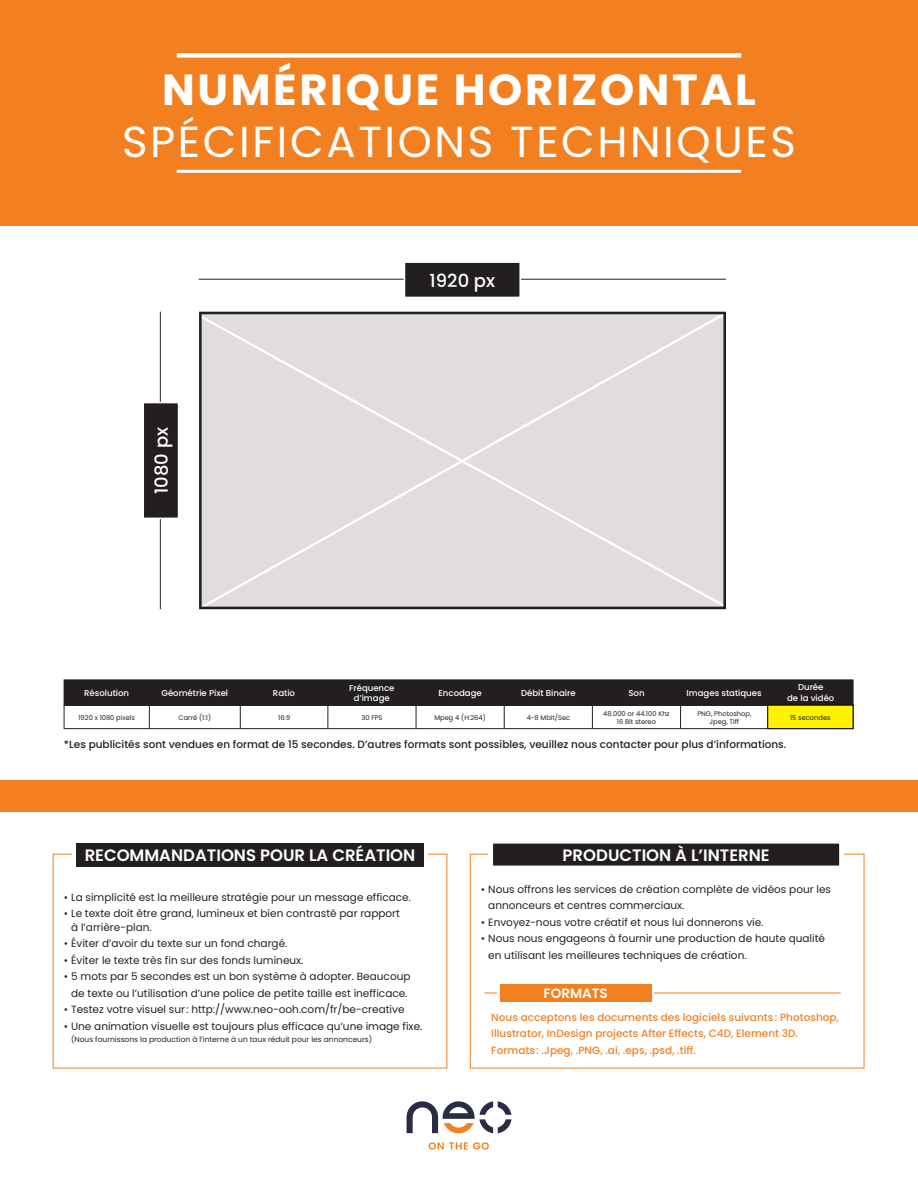
<style>
.page{position:relative;width:918px;height:1188px;background:#fff}
.page>*{position:absolute;margin:0;border:0;box-sizing:border-box;transform-origin:0 0}
.t1{font:43.5px/52.2px "Poppins";letter-spacing:.06em;color:#fff;text-align:center}
.t2{font:500 18px "Poppins";color:#fff}
.t3{font:600 16.5px "Poppins";color:#fff}
.t4{font:600 13.5px "Poppins";color:#fff}
.t5{font:10.5px/16.5px "Poppins";color:#231f20;text-align:center}
.t6{font:500 10.5px "Poppins";color:#f28021}
.t7{font:500 10.5px "Poppins";color:#231f20}
.t8{font:500 8.55px/10.2px "Poppins";color:#fff;text-align:center}
.t9{font:7.5px "Poppins";color:#231f20}
.t10{font:6.75px/8.1px "Poppins";color:#231f20;text-align:center}
.s1{font-weight:700}
</style>
<div class="page">
<div style="left:64px;top:680px;width:789px;height:25px;background:#231f20"></div>
<div style="left:64px;top:705px;width:789px;height:24px;border:1px solid #231f20"></div>
<svg style="left:149px;top:705px;width:1px;height:24px"></svg>
<svg style="left:240px;top:705px;width:1px;height:24px"></svg>
<svg style="left:328px;top:705px;width:1px;height:24px"></svg>
<svg style="left:416px;top:705px;width:1px;height:24px"></svg>
<svg style="left:504px;top:705px;width:1px;height:24px"></svg>
<svg style="left:592px;top:705px;width:1px;height:24px"></svg>
<svg style="left:680px;top:705px;width:1px;height:24px"></svg>
<div style="left:768px;top:705px;width:85px;height:24px;background:#fff101"></div>
<div style="left:768px;top:705px;width:85px;height:24px;border:1px solid #000"></div>
<div style="left:199px;top:312px;width:527px;height:297px;background:#e0dddc"></div>
<hr style="left:199px;top:279px;width:527px;height:1px;background:#231f20">
<div style="left:404px;top:261px;width:117px;height:37px;background:#231f20;border:2px solid #fff"></div>
<hr style="left:160px;top:312px;width:1px;height:297px;background:#231f20">
<div style="left:142px;top:402px;width:37px;height:117px;background:#231f20;border:2px solid #fff"></div>
<div style="left:0;top:0;width:918px;height:226px;background:#f28021"></div>
<div style="left:177px;top:53px;width:564px;height:5px;background:#fff"></div>
<hr style="left:177px;top:170px;width:564px;height:3px;background:#fff">
<div style="left:0;top:780px;width:918px;height:32px;background:#f28021"></div>
<hr style="left:485px;top:993px;width:356px;height:1px;background:#f28021">
<svg style="left:76px;top:866px;width:348px;height:1px"></svg>
<svg style="left:497px;top:984px;width:157px;height:18px"></svg>
<div style="left:76px;top:843px;width:348px;height:23px;background:#231f20"></div>
<div style="left:492px;top:842px;width:349px;height:25px;background:#231f20;border:2px solid #fff"></div>
<div style="left:500px;top:985px;width:151px;height:17px;background:#f28021"></div>
<svg style="left:407px;top:1101px;width:104px;height:32px"></svg>
<svg style="left:429px;top:1142px;width:60px;height:8px"></svg>
<p class="t1" style="left:122px;top:64px;width:675px"><span class="s1">NUMÉRIQUE HORIZONTAL<br></span>SPÉCIFICATIONS TECHNIQUES</p>
<p class="t2" style="left:151px;top:494px;width:68px;rotate:-90deg">1080 px</p>
<p class="t2" style="left:430px;top:270px;width:67px">1920 px</p>
<p class="t8" style="left:84px;top:688px;width:46px">Résolution</p>
<p class="t8" style="left:161px;top:688px;width:68px">Géométrie Pixel</p>
<p class="t8" style="left:273px;top:688px;width:24px">Ratio</p>
<p class="t8" style="left:349px;top:683px;width:47px">Fréquence</p>
<p class="t8" style="left:354px;top:693px;width:37px">d’image</p>
<p class="t8" style="left:439px;top:688px;width:45px">Encodage</p>
<p class="t8" style="left:521px;top:688px;width:56px">Débit Binaire</p>
<p class="t8" style="left:628px;top:688px;width:18px">Son</p>
<p class="t8" style="left:687px;top:688px;width:76px">Images statiques</p>
<p class="t10" style="left:78px;top:713px;width:58px">1920 x 1080 pixels</p>
<p class="t10" style="left:179px;top:713px;width:34px">Carré (1:1)</p>
<p class="t10" style="left:278px;top:713px;width:14px">16:9</p>
<p class="t10" style="left:361px;top:713px;width:23px">30 FPS</p>
<p class="t10" style="left:435px;top:713px;width:53px">Mpeg 4 (H:264)</p>
<p class="t10" style="left:527px;top:713px;width:45px">4-8 Mbit/Sec</p>
<p class="t10" style="left:603px;top:709px;width:68px">48.000 or 44.100 Khz</p>
<p class="t10" style="left:617px;top:717px;width:41px">16 Bit stereo</p>
<p class="t10" style="left:697px;top:709px;width:56px">PNG, Photoshop,<br>Jpeg, Tiff</p>
<p class="t8" style="left:787px;top:682px;width:49px">Durée<br>de la vidéo</p>
<p class="t10" style="left:790px;top:714px;width:42px">15 secondes</p>
<p class="t7" style="left:64px;top:739px;width:724px">*Les publicités sont vendues en format de 15 secondes. D’autres formats sont possibles, veuillez nous contacter pour plus d’informations.</p>
<p class="t3" style="left:85px;top:846px;width:332px">RECOMMANDATIONS POUR LA CRÉATION</p>
<p class="t3" style="left:563px;top:846px;width:209px">PRODUCTION À L’INTERNE</p>
<p class="t5" style="left:64px;top:889px;width:349px">• La simplicité est la meilleure stratégie pour un message efficace.</p>
<p class="t5" style="left:64px;top:905px;width:338px">• Le texte doit être grand, lumineux et bien contrasté par rapport</p>
<p class="t5" style="left:71px;top:919px;width:82px">à l’arrière-plan.</p>
<p class="t5" style="left:64px;top:935px;width:225px">• Éviter d’avoir du texte sur un fond chargé.</p>
<p class="t5" style="left:64px;top:952px;width:241px">• Éviter le texte très fin sur des fonds lumineux.</p>
<p class="t5" style="left:64px;top:968px;width:348px">• 5 mots par 5 secondes est un bon système à adopter. Beaucoup de texte ou l’utilisation d’une police de petite taille est inefficace.</p>
<p class="t5" style="left:64px;top:1001px;width:342px">• Testez votre visuel sur: http://www.neo-ooh.com/fr/be-creative</p>
<p class="t5" style="left:64px;top:1018px;width:360px">• Une animation visuelle est toujours plus efficace qu’une image fixe.</p>
<p class="t9" style="left:71px;top:1035px;width:303px">(Nous fournissons la production à l’interne à un taux réduit pour les annonceurs)</p>
<p class="t5" style="left:488px;top:881px;width:344px;text-align:left;text-indent:-7px">• Nous offrons les services de création complète de vidéos pour les annonceurs et centres commerciaux.</p>
<p class="t5" style="left:481px;top:914px;width:284px">• Envoyez-nous votre créatif et nous lui donnerons vie.</p>
<p class="t5" style="left:481px;top:930px;width:346px">• Nous nous engageons à fournir une production de haute qualité</p>
<p class="t5" style="left:488px;top:947px;width:260px">en utilisant les meilleures techniques de création.</p>
<p class="t4" style="left:544px;top:986px;width:66px">FORMATS</p>
<p class="t6" style="left:491px;top:1011px;width:349px">Nous acceptons les documents des logiciels suivants: Photoshop,</p>
<p class="t6" style="left:491px;top:1028px;width:308px">Illustrator, InDesign projects After Effects, C4D, Element 3D.</p>
<p class="t6" style="left:491px;top:1044px;width:206px">Formats: .Jpeg, .PNG, .ai, .eps, .psd, .tiff.</p>
</div>
